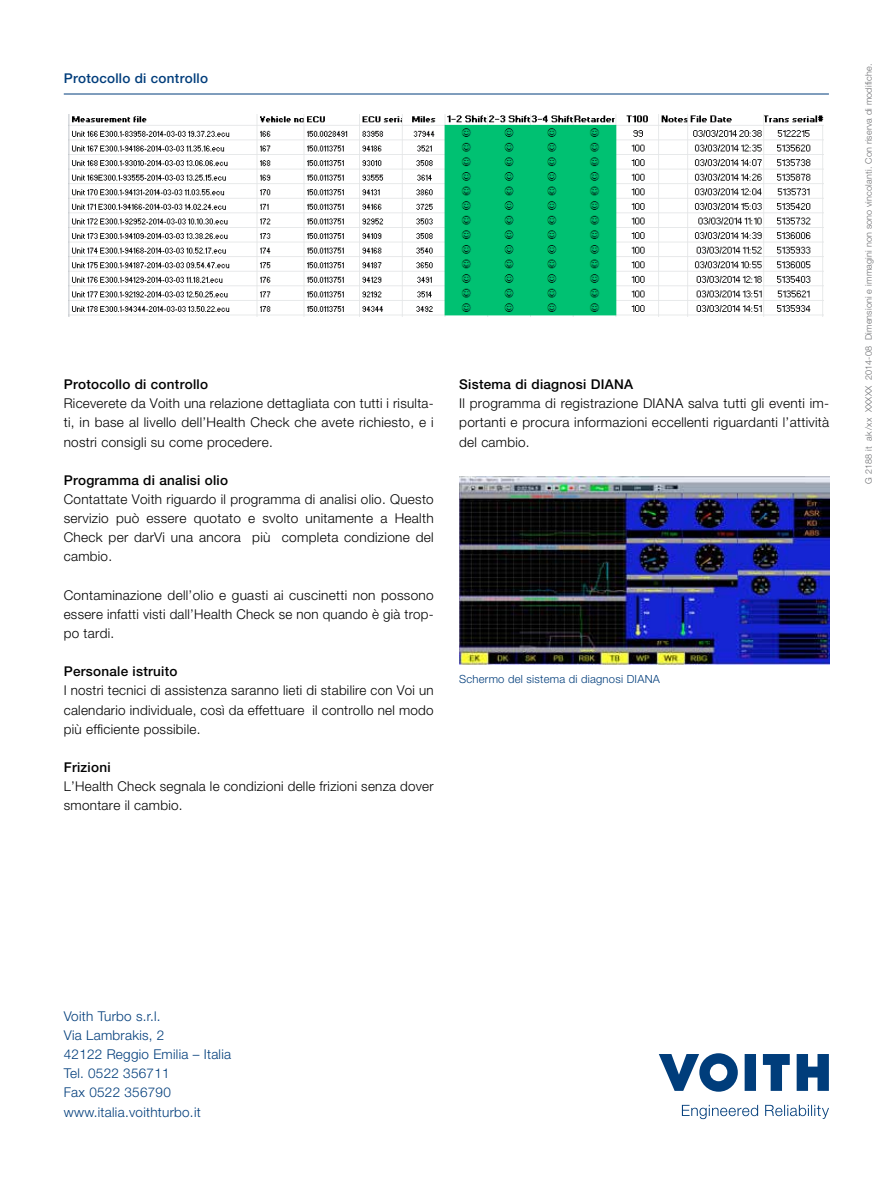
<style>
.page{position:relative;width:893px;height:1191px;background:#fff}
.page>*{position:absolute;margin:0;border:0;box-sizing:border-box;transform-origin:0 0}
.t1{font:300 13.5px/19.2px "Helvetica Neue LT Pro";letter-spacing:.02em;color:#000;text-align:justify}
.t2{font:300 13.5px/19.2px "Helvetica Neue LT Pro";letter-spacing:.02em;color:#003d7b}
.t3{font:500 13.5px "Helvetica Neue LT Pro";letter-spacing:.02em;color:#000}
.t4{font:500 13.5px "Helvetica Neue LT Pro";letter-spacing:.02em;color:#003d7b}
.t5{font:300 11.25px "Helvetica Neue LT Pro";letter-spacing:.02em;color:#003d7b}
.t6{font:300 9px "Helvetica Neue LT Pro";letter-spacing:.02em;color:#6d6e71}
</style>
<div class="page">
<img style="left:459px;top:476px;width:370px;height:188px">
<img style="left:68px;top:115px;width:756px;height:201px">
<hr style="left:64px;top:94px;width:765px;height:1px;background:#003d7b">
<svg style="left:682px;top:1104px;width:76px;height:15px"></svg>
<svg style="left:765px;top:1104px;width:64px;height:14px"></svg>
<svg style="left:659px;top:1053px;width:79px;height:38px"></svg>
<svg style="left:745px;top:1054px;width:11px;height:36px"></svg>
<svg style="left:763px;top:1054px;width:27px;height:36px"></svg>
<svg style="left:797px;top:1054px;width:32px;height:36px"></svg>
<p class="t4" style="left:64px;top:70px;width:146px">Protocollo di controllo</p>
<p class="t3" style="left:64px;top:376px;width:146px">Protocollo di controllo</p>
<p class="t1" style="left:64px;top:394px;width:371px">Riceverete da Voith una relazione dettagliata con tutti i risulta&shy;ti, in base al livello dell’Health Check che avete richiesto, e i nostri consigli su come procedere.</p>
<p class="t3" style="left:64px;top:472px;width:166px">Programma di analisi olio</p>
<p class="t1" style="left:64px;top:489px;width:371px">Contattate Voith riguardo il programma di analisi olio. Questo servizio può essere quotato e svolto unitamente a Health Check per darVi una ancora più completa condizione del cambio.</p>
<p class="t1" style="left:64px;top:585px;width:371px">Contaminazione dell’olio e guasti ai cuscinetti non possono essere infatti visti dall’Health Check se non quando è già trop&shy;po tardi.</p>
<p class="t3" style="left:64px;top:663px;width:115px">Personale istruito</p>
<p class="t1" style="left:64px;top:681px;width:371px">I nostri tecnici di assistenza saranno lieti di stabilire con Voi un calendario individuale, così da effettuare il controllo nel modo più efficiente possibile.</p>
<p class="t3" style="left:64px;top:759px;width:48px">Frizioni</p>
<p class="t1" style="left:64px;top:776px;width:371px">L’Health Check segnala le condizioni delle frizioni senza dover smontare il cambio.</p>
<p class="t3" style="left:459px;top:376px;width:175px">Sistema di diagnosi DIANA</p>
<p class="t1" style="left:459px;top:394px;width:371px">Il programma di registrazione DIANA salva tutti gli eventi im&shy;portanti e procura informazioni eccellenti riguardanti l’attività del cambio.</p>
<p class="t5" style="left:459px;top:672px;width:202px">Schermo del sistema di diagnosi DIANA</p>
<p class="t6" style="left:863px;top:484px;width:421px;rotate:-90deg">G 2188 it ak /xx XXXXX 2014-08 Dimensioni e immagini non sono vincolanti. Con riserva di modifiche.</p>
<p class="t2" style="left:64px;top:1006px;width:169px">Voith Turbo s.r.l.<br>Via Lambrakis, 2<br>42122 Reggio Emilia – Italia<br>Tel. 0522 356711<br>Fax 0522 356790 www.italia.voithturbo.it</p>
</div>
